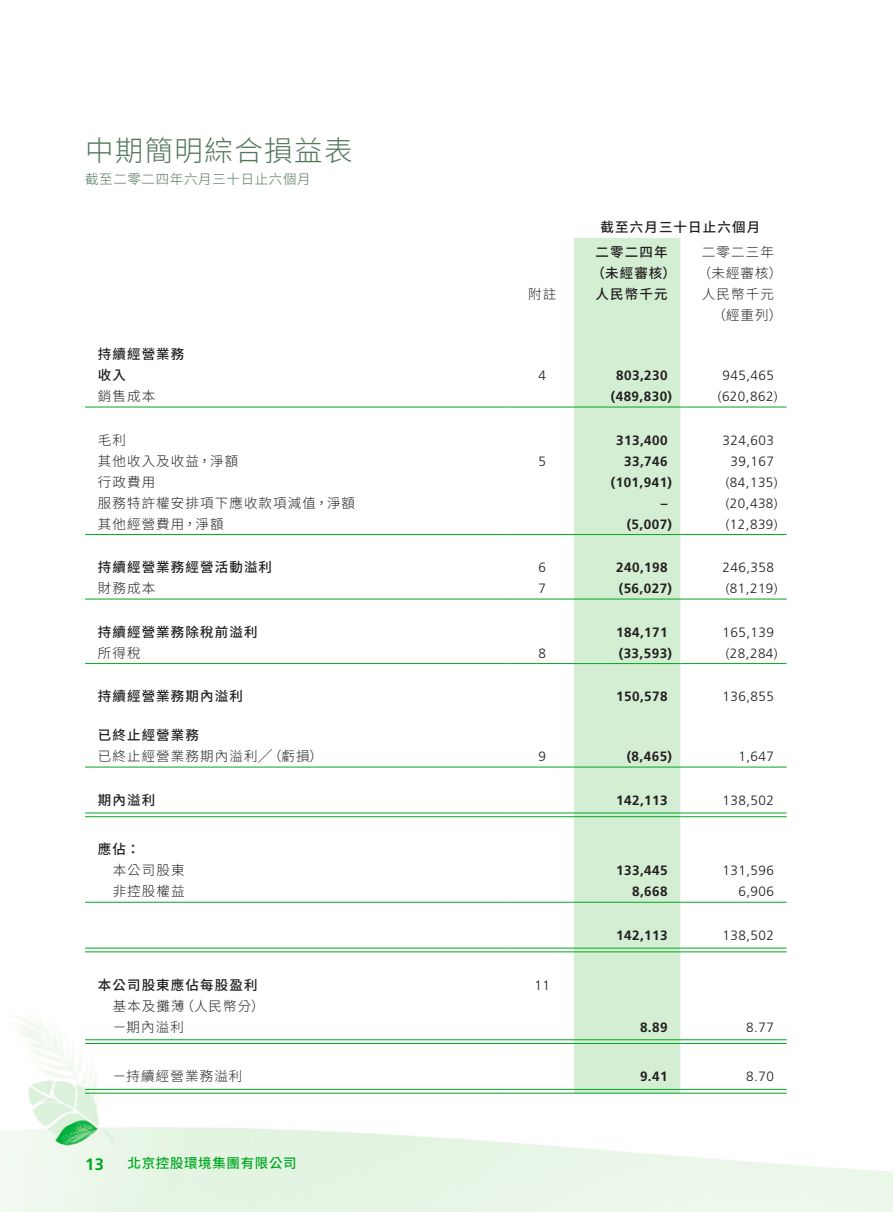
<style>
.page{position:relative;width:893px;height:1212px;background:#fff}
.page>*{position:absolute;margin:0;border:0;box-sizing:border-box;transform-origin:0 0}
.t1{font:300 28.5px "Source Han Sans TC";letter-spacing:.05em;color:#52765c}
.t2{font:700 16.5px "Frutiger LT Std";color:#00a722}
.Body_Text{font:300 13.5px "Frutiger LT Std";letter-spacing:.035em;color:#231f20}
.Body_Text-2{font:300 13.5px "Source Han Sans TC";letter-spacing:.085em;color:#231f20}
.Body_Text-3{font:700 13.5px "Frutiger LT Std";letter-spacing:.035em;color:#231f20}
.Body_Text-4{font:500 13.5px "Source Han Sans TC";letter-spacing:.085em;color:#231f20}
.t3{font:300 13.5px "Source Han Sans TC";letter-spacing:.05em;color:#52765c}
.t4{font:500 13.5px "Source Han Sans TC";letter-spacing:.05em;color:#00a722}
</style>
<div class="page">
<img style="left:0;top:238px;width:893px;height:974px">
<div style="left:574px;top:238px;width:106px;height:42px;background:#d4eed3"></div>
<div style="left:574px;top:280px;width:106px;height:813px;background:#d4eed3"></div>
<hr style="left:85px;top:407px;width:425px;height:1px;background:#00a722">
<hr style="left:510px;top:407px;width:64px;height:1px;background:#00a722">
<hr style="left:574px;top:407px;width:106px;height:1px;background:#00a722">
<hr style="left:680px;top:407px;width:107px;height:1px;background:#00a722">
<hr style="left:85px;top:534px;width:425px;height:1px;background:#00a722">
<hr style="left:510px;top:534px;width:64px;height:1px;background:#00a722">
<hr style="left:574px;top:534px;width:106px;height:1px;background:#00a722">
<hr style="left:680px;top:534px;width:107px;height:1px;background:#00a722">
<hr style="left:85px;top:599px;width:425px;height:1px;background:#00a722">
<hr style="left:510px;top:599px;width:64px;height:1px;background:#00a722">
<hr style="left:574px;top:599px;width:106px;height:1px;background:#00a722">
<hr style="left:680px;top:599px;width:107px;height:1px;background:#00a722">
<hr style="left:85px;top:663px;width:425px;height:1px;background:#00a722">
<hr style="left:510px;top:663px;width:64px;height:1px;background:#00a722">
<hr style="left:574px;top:663px;width:106px;height:1px;background:#00a722">
<hr style="left:680px;top:663px;width:107px;height:1px;background:#00a722">
<hr style="left:85px;top:767px;width:425px;height:1px;background:#00a722">
<hr style="left:510px;top:767px;width:64px;height:1px;background:#00a722">
<hr style="left:574px;top:767px;width:106px;height:1px;background:#00a722">
<hr style="left:680px;top:767px;width:107px;height:1px;background:#00a722">
<hr style="left:85px;top:812px;width:425px;height:1px;background:#00a722">
<hr style="left:85px;top:816px;width:425px;height:1px;background:#00a722">
<hr style="left:510px;top:812px;width:64px;height:1px;background:#00a722">
<hr style="left:510px;top:816px;width:64px;height:1px;background:#00a722">
<hr style="left:574px;top:812px;width:106px;height:1px;background:#00a722">
<hr style="left:574px;top:816px;width:106px;height:1px;background:#00a722">
<hr style="left:680px;top:812px;width:107px;height:1px;background:#00a722">
<hr style="left:680px;top:816px;width:107px;height:1px;background:#00a722">
<hr style="left:85px;top:902px;width:425px;height:1px;background:#00a722">
<hr style="left:510px;top:902px;width:64px;height:1px;background:#00a722">
<hr style="left:574px;top:902px;width:106px;height:1px;background:#00a722">
<hr style="left:680px;top:902px;width:107px;height:1px;background:#00a722">
<hr style="left:85px;top:948px;width:425px;height:1px;background:#00a722">
<hr style="left:85px;top:951px;width:425px;height:1px;background:#00a722">
<hr style="left:510px;top:948px;width:64px;height:1px;background:#00a722">
<hr style="left:510px;top:951px;width:64px;height:1px;background:#00a722">
<hr style="left:574px;top:948px;width:106px;height:1px;background:#00a722">
<hr style="left:574px;top:951px;width:106px;height:1px;background:#00a722">
<hr style="left:680px;top:948px;width:107px;height:1px;background:#00a722">
<hr style="left:680px;top:951px;width:107px;height:1px;background:#00a722">
<hr style="left:85px;top:1039px;width:425px;height:1px;background:#00a722">
<hr style="left:85px;top:1043px;width:425px;height:1px;background:#00a722">
<hr style="left:510px;top:1039px;width:64px;height:1px;background:#00a722">
<hr style="left:510px;top:1043px;width:64px;height:1px;background:#00a722">
<hr style="left:574px;top:1039px;width:106px;height:1px;background:#00a722">
<hr style="left:574px;top:1043px;width:106px;height:1px;background:#00a722">
<hr style="left:680px;top:1039px;width:107px;height:1px;background:#00a722">
<hr style="left:680px;top:1043px;width:107px;height:1px;background:#00a722">
<hr style="left:85px;top:1089px;width:425px;height:1px;background:#00a722">
<hr style="left:85px;top:1093px;width:425px;height:1px;background:#00a722">
<hr style="left:510px;top:1089px;width:64px;height:1px;background:#00a722">
<hr style="left:510px;top:1093px;width:64px;height:1px;background:#00a722">
<hr style="left:574px;top:1089px;width:106px;height:1px;background:#00a722">
<hr style="left:574px;top:1093px;width:106px;height:1px;background:#00a722">
<hr style="left:680px;top:1089px;width:107px;height:1px;background:#00a722">
<hr style="left:680px;top:1093px;width:107px;height:1px;background:#00a722">
<h1 class="t1" style="left:85px;top:135px;width:269px">中期簡明綜合損益表</h1>
<p class="t3" style="left:85px;top:172px;width:227px">截至二零二四年六月三十日止六個月</p>
<p class="Body_Text-4" style="left:600px;top:219px;width:161px">截至六月三十日止六個月</p>
<p class="Body_Text-2" style="left:702px;top:245px;width:73px">二零二三年</p>
<p class="Body_Text-4" style="left:596px;top:245px;width:73px">二零二四年</p>
<p class="Body_Text-4" style="left:592px;top:266px;width:86px">（未經審核）</p>
<p class="Body_Text-2" style="left:698px;top:266px;width:86px">（未經審核(</p>
<p class="Body_Text-2" style="left:528px;top:287px;width:30px">附註</p>
<p class="Body_Text-4" style="left:596px;top:287px;width:73px">人民幣千元</p>
<p class="Body_Text-2" style="left:702px;top:287px;width:73px">人民幣千元</p>
<p class="Body_Text-2" style="left:712px;top:308px;width:71px">（經重列(</p>
<p class="Body_Text-4" style="left:98px;top:347px;width:88px">持續經營業務</p>
<p class="Body_Text-4" style="left:98px;top:368px;width:30px">收入</p>
<p class="Body_Text" style="left:538px;top:368px;width:9px">4</p>
<p class="Body_Text-3" style="left:616px;top:368px;width:53px">803,230</p>
<p class="Body_Text" style="left:722px;top:368px;width:53px">945,465</p>
<p class="Body_Text-2" style="left:98px;top:389px;width:59px">銷售成本</p>
<p class="Body_Text-3" style="left:611px;top:389px;width:63px">)489,830(</p>
<p class="Body_Text" style="left:718px;top:389px;width:61px">)620,862(</p>
<p class="Body_Text-2" style="left:98px;top:432px;width:30px">毛利</p>
<p class="Body_Text-3" style="left:616px;top:432px;width:53px">313,400</p>
<p class="Body_Text" style="left:722px;top:432px;width:53px">324,603</p>
<p class="Body_Text-2" style="left:98px;top:453px;width:142px">其他收入及收益，淨額</p>
<p class="Body_Text" style="left:538px;top:453px;width:9px">5</p>
<p class="Body_Text-3" style="left:624px;top:453px;width:45px">33,746</p>
<p class="Body_Text" style="left:730px;top:453px;width:45px">39,167</p>
<p class="Body_Text-2" style="left:98px;top:474px;width:59px">行政費用</p>
<p class="Body_Text-3" style="left:611px;top:474px;width:63px">)101,941(</p>
<p class="Body_Text" style="left:726px;top:474px;width:53px">)84,135(</p>
<p class="Body_Text-2" style="left:98px;top:495px;width:259px">服務特許權安排項下應收款項減值，淨額</p>
<p class="Body_Text-3" style="left:661px;top:495px;width:8px">–</p>
<p class="Body_Text" style="left:726px;top:495px;width:53px">)20,438(</p>
<p class="Body_Text-2" style="left:98px;top:516px;width:127px">其他經營費用，淨額</p>
<p class="Body_Text-3" style="left:627px;top:516px;width:47px">)5,007(</p>
<p class="Body_Text" style="left:726px;top:516px;width:53px">)12,839(</p>
<p class="Body_Text-4" style="left:98px;top:560px;width:176px">持續經營業務經營活動溢利</p>
<p class="Body_Text" style="left:538px;top:560px;width:9px">6</p>
<p class="Body_Text-3" style="left:616px;top:560px;width:53px">240,198</p>
<p class="Body_Text" style="left:722px;top:560px;width:53px">246,358</p>
<p class="Body_Text-2" style="left:98px;top:581px;width:59px">財務成本</p>
<p class="Body_Text" style="left:538px;top:581px;width:9px">7</p>
<p class="Body_Text-3" style="left:619px;top:581px;width:55px">)56,027(</p>
<p class="Body_Text" style="left:726px;top:581px;width:53px">)81,219(</p>
<p class="Body_Text-4" style="left:98px;top:624px;width:161px">持續經營業務除稅前溢利</p>
<p class="Body_Text-3" style="left:616px;top:624px;width:53px">184,171</p>
<p class="Body_Text" style="left:722px;top:624px;width:53px">165,139</p>
<p class="Body_Text-2" style="left:98px;top:645px;width:44px">所得稅</p>
<p class="Body_Text" style="left:538px;top:645px;width:9px">8</p>
<p class="Body_Text-3" style="left:619px;top:645px;width:55px">)33,593(</p>
<p class="Body_Text" style="left:726px;top:645px;width:53px">)28,284(</p>
<p class="Body_Text-4" style="left:98px;top:689px;width:147px">持續經營業務期內溢利</p>
<p class="Body_Text-4" style="left:98px;top:728px;width:103px">已終止經營業務</p>
<p class="Body_Text-3" style="left:616px;top:689px;width:53px">150,578</p>
<p class="Body_Text" style="left:722px;top:689px;width:53px">136,855</p>
<p class="Body_Text-2" style="left:98px;top:749px;width:227px">已終止經營業務期內溢利╱（虧損(</p>
<p class="Body_Text" style="left:538px;top:749px;width:9px">9</p>
<p class="Body_Text-3" style="left:627px;top:749px;width:47px">)8,465(</p>
<p class="Body_Text" style="left:738px;top:749px;width:37px">1,647</p>
<p class="Body_Text-4" style="left:98px;top:792px;width:59px">期內溢利</p>
<p class="Body_Text-4" style="left:98px;top:842px;width:44px">應佔：</p>
<p class="Body_Text-3" style="left:616px;top:792px;width:53px">142,113</p>
<p class="Body_Text" style="left:722px;top:792px;width:53px">138,502</p>
<p class="Body_Text-2" style="left:113px;top:863px;width:73px">本公司股東</p>
<p class="Body_Text-3" style="left:616px;top:863px;width:53px">133,445</p>
<p class="Body_Text" style="left:722px;top:863px;width:53px">131,596</p>
<p class="Body_Text-2" style="left:113px;top:884px;width:73px">非控股權益</p>
<p class="Body_Text-3" style="left:632px;top:884px;width:37px">8,668</p>
<p class="Body_Text" style="left:738px;top:884px;width:37px">6,906</p>
<p class="Body_Text-3" style="left:616px;top:927px;width:53px">142,113</p>
<p class="Body_Text" style="left:722px;top:928px;width:53px">138,502</p>
<p class="Body_Text-4" style="left:98px;top:977px;width:161px">本公司股東應佔每股盈利</p>
<p class="Body_Text-2" style="left:181px;top:998px;width:86px">（人民幣分(</p>
<p class="Body_Text-2" style="left:113px;top:998px;width:73px">基本及攤薄</p>
<p class="Body_Text" style="left:534px;top:977px;width:17px">11</p>
<p class="Body_Text-2" style="left:113px;top:1019px;width:73px">－期內溢利</p>
<p class="Body_Text-3" style="left:640px;top:1019px;width:29px">8.89</p>
<p class="Body_Text" style="left:746px;top:1019px;width:29px">8.77</p>
<p class="Body_Text-2" style="left:113px;top:1069px;width:131px">－持續經營業務溢利</p>
<p class="Body_Text-3" style="left:640px;top:1068px;width:29px">9.41</p>
<p class="Body_Text" style="left:746px;top:1069px;width:29px">8.70</p>
<p class="t2" style="left:85px;top:1154px;width:20px">13</p>
<p class="t4" style="left:128px;top:1155px;width:171px">北京控股環境集團有限公司</p>
</div>
